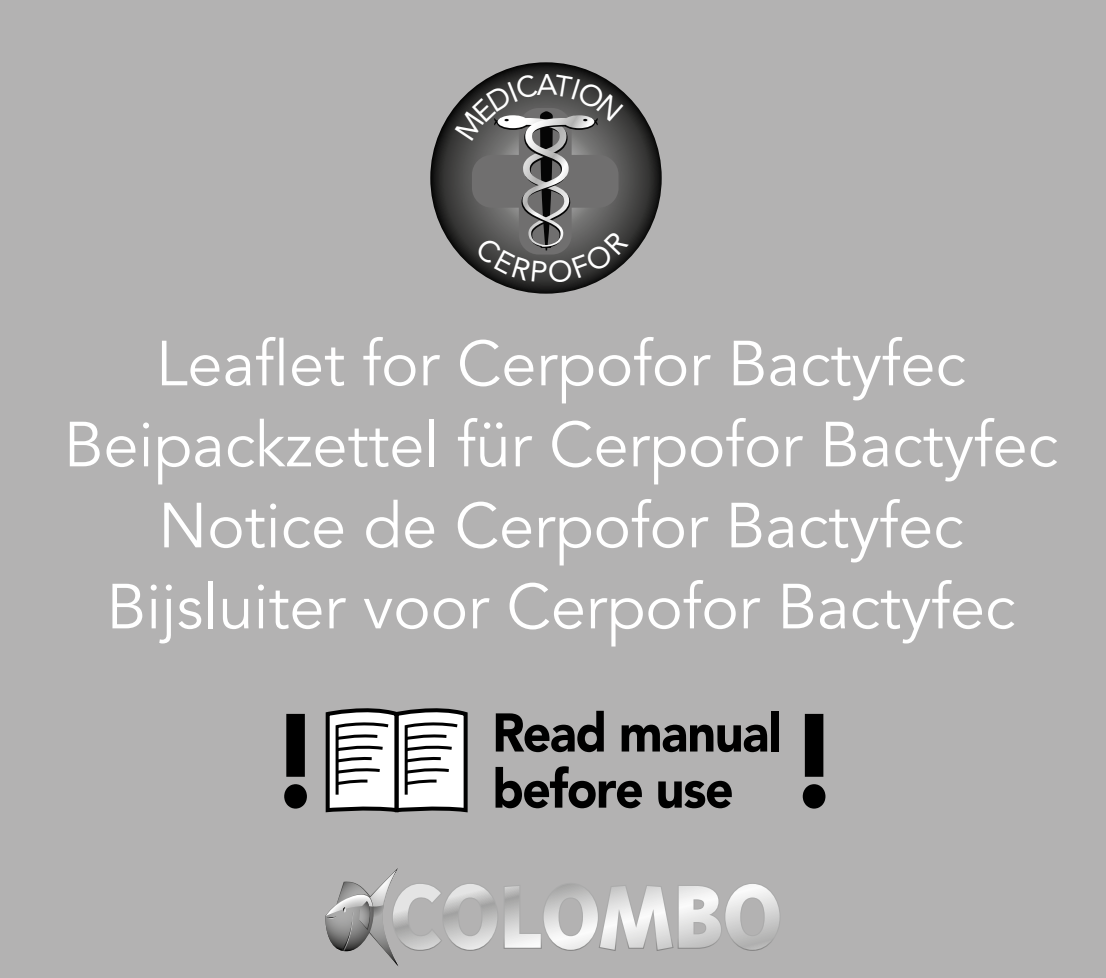
<style>
.page{position:relative;width:1106px;height:978px;background:#b3b2b2}
.page>*{position:absolute;margin:0;border:0;box-sizing:border-box;transform-origin:0 0}
.t1{font:900 132.6px "Avenir";color:#000;scale:.93 1}
.t2{font:63px/81px "Avenir LT Std";color:#fff;text-align:center}
.t3{font:900 54px "Avenir";letter-spacing:-.025em;color:#000;scale:.93 1}
</style>
<div class="page">
<svg style="left:430px;top:62px;width:231px;height:232px;background:#292929"></svg>
<svg style="left:325px;top:868px;width:455px;height:98px"></svg>
<svg style="left:325px;top:708px;width:143px;height:105px;background:#b5b5b5"></svg>
<svg style="left:455px;top:74px;width:173px;height:210px;background:#605f5f"></svg>
<p class="t2" style="left:64px;top:325px;width:995px">Leaflet for Cerpofor Bactyfec Beipackzettel für Cerpofor Bactyfec Notice de Cerpofor Bactyfec Bijsluiter voor Cerpofor Bactyfec</p>
<h1 class="t1" style="left:268px;top:648px;width:60px">!</h1>
<p class="t3" style="left:492px;top:686px;width:312px">Read manual</p>
<p class="t3" style="left:492px;top:743px;width:261px">before use</p>
<h1 class="t1" style="left:786px;top:648px;width:60px">!</h1>
</div>
